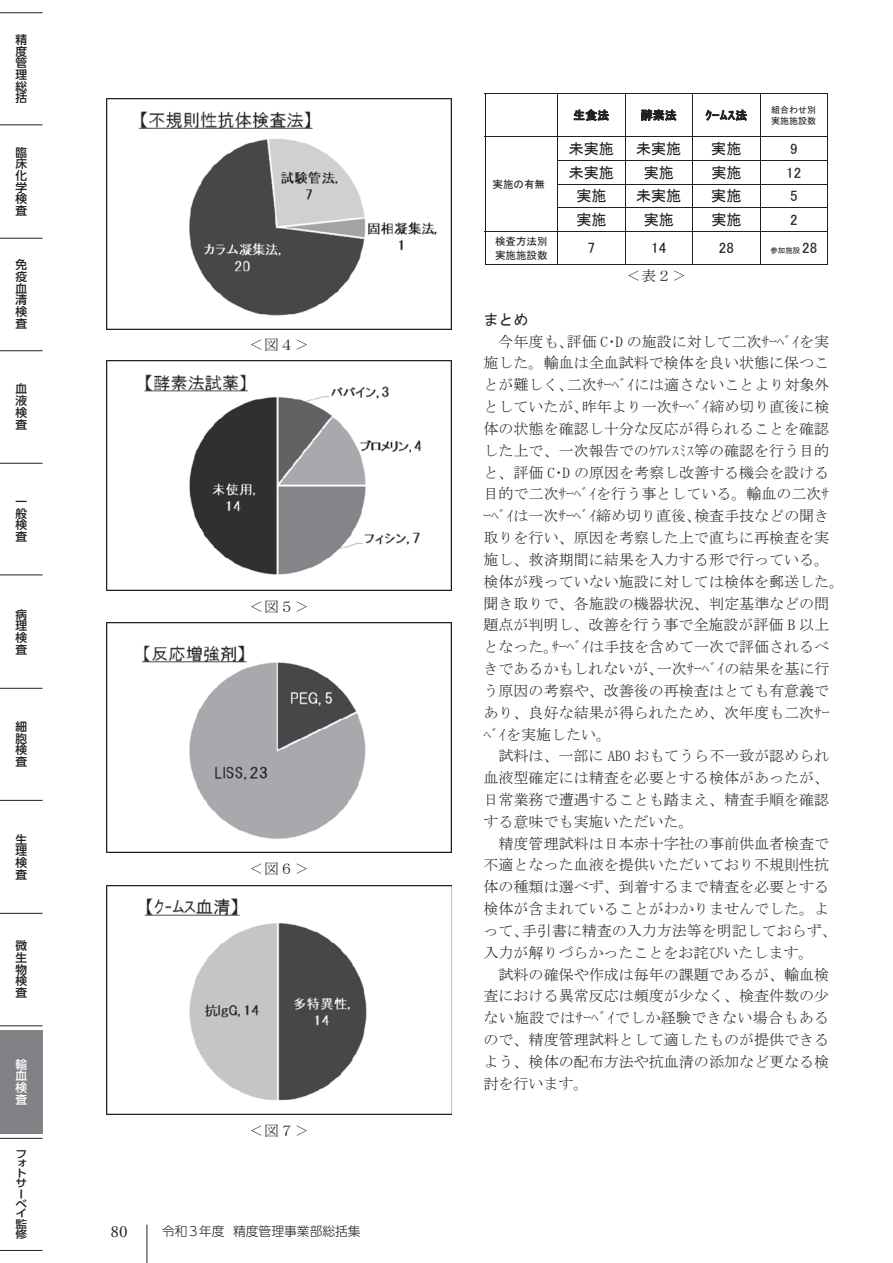
<style>
.page{position:relative;width:893px;height:1263px;background:#fff}
.page>*{position:absolute;margin:0;border:0;box-sizing:border-box;transform-origin:0 0}
.t1{font:16.95px "Adobe Garamond Pro";color:#231f20}
.t2{font:15px "MS Mincho";color:#231f20}
.t3{font:15px "MS P Gothic";color:#231f20}
.t4{font:15px "MS Mincho";letter-spacing:.02em;color:#231f20}
.t5{font:15px "MS Gothic";color:#231f20}
.t6{font:300 12.75px "UD Shin Go Pro";color:#231f20}
.t7{font:12px "MS P Gothic";letter-spacing:.01em;color:#231f20}
.t8{font:500 11.7px/11.7px "UD Shin Go Pro";color:#231f20;text-align:justify}
.t9{font:500 11.7px/11.7px "UD Shin Go Pro";color:#fff;text-align:justify}
.t10{font:10.5px/13.6px "MS P Gothic";color:#231f20}
.t11{font:500 10.5px/10.1px "UD Shin Go Pro";color:#231f20;scale:1.11 1}
.t12{font:9px/11.6px "MS P Gothic";color:#231f20}
.t13{font:7.5px "MS P Gothic";color:#231f20}
.s1{font-size:15px}
</style>
<div class="page">
<hr style="left:485px;top:94px;width:343px;height:1px;background:#231f20">
<hr style="left:485px;top:94px;width:1px;height:42px;background:#231f20">
<hr style="left:557px;top:94px;width:1px;height:42px;background:#231f20">
<hr style="left:625px;top:94px;width:1px;height:42px;background:#231f20">
<hr style="left:692px;top:94px;width:1px;height:42px;background:#231f20">
<hr style="left:760px;top:94px;width:1px;height:42px;background:#231f20">
<hr style="left:827px;top:94px;width:1px;height:42px;background:#231f20">
<hr style="left:485px;top:136px;width:343px;height:1px;background:#231f20">
<hr style="left:557px;top:160px;width:271px;height:1px;background:#231f20">
<hr style="left:557px;top:184px;width:271px;height:1px;background:#231f20">
<hr style="left:557px;top:208px;width:271px;height:1px;background:#231f20">
<svg style="left:485px;top:137px;width:1px;height:94px"></svg>
<svg style="left:557px;top:137px;width:1px;height:94px"></svg>
<svg style="left:625px;top:137px;width:1px;height:94px"></svg>
<svg style="left:692px;top:137px;width:1px;height:94px"></svg>
<svg style="left:760px;top:137px;width:1px;height:94px"></svg>
<svg style="left:827px;top:137px;width:1px;height:94px"></svg>
<hr style="left:485px;top:231px;width:343px;height:1px;background:#231f20">
<hr style="left:485px;top:232px;width:1px;height:33px;background:#231f20">
<hr style="left:485px;top:264px;width:72px;height:1px;background:#231f20">
<hr style="left:557px;top:232px;width:1px;height:33px;background:#231f20">
<hr style="left:558px;top:264px;width:67px;height:1px;background:#231f20">
<hr style="left:625px;top:232px;width:1px;height:33px;background:#231f20">
<hr style="left:625px;top:264px;width:67px;height:1px;background:#231f20">
<hr style="left:692px;top:232px;width:1px;height:33px;background:#231f20">
<hr style="left:693px;top:264px;width:67px;height:1px;background:#231f20">
<hr style="left:760px;top:232px;width:1px;height:33px;background:#231f20">
<hr style="left:760px;top:264px;width:67px;height:1px;background:#231f20">
<hr style="left:827px;top:232px;width:1px;height:33px;background:#231f20">
<img style="left:106px;top:885px;width:346px;height:229px">
<img style="left:106px;top:622px;width:345px;height:230px">
<img style="left:106px;top:361px;width:345px;height:229px">
<img style="left:106px;top:98px;width:345px;height:231px">
<div style="left:0;top:1030px;width:43px;height:103px;background:#808285"></div>
<hr style="left:0;top:13px;width:43px;height:1px;background:#231f20">
<hr style="left:0;top:125px;width:43px;height:1px;background:#231f20">
<hr style="left:0;top:238px;width:43px;height:1px;background:#231f20">
<hr style="left:0;top:350px;width:43px;height:1px;background:#231f20">
<hr style="left:0;top:463px;width:43px;height:1px;background:#231f20">
<hr style="left:0;top:575px;width:43px;height:1px;background:#231f20">
<hr style="left:0;top:688px;width:43px;height:1px;background:#231f20">
<hr style="left:0;top:800px;width:43px;height:1px;background:#231f20">
<hr style="left:0;top:913px;width:43px;height:1px;background:#231f20">
<hr style="left:0;top:1025px;width:43px;height:1px;background:#231f20">
<hr style="left:0;top:1138px;width:43px;height:1px;background:#231f20">
<hr style="left:0;top:1250px;width:43px;height:1px;background:#231f20">
<hr style="left:147px;top:1225px;width:1px;height:38px;background:#231f20">
<p class="t8" style="left:15px;top:33px;width:13px">精度管理総括</p>
<p class="t8" style="left:15px;top:146px;width:13px">臨床化学検査</p>
<p class="t8" style="left:15px;top:259px;width:13px">免疫血清検査</p>
<p class="t8" style="left:15px;top:383px;width:13px">血液検査</p>
<p class="t8" style="left:15px;top:495px;width:13px">一般検査</p>
<p class="t8" style="left:15px;top:608px;width:13px">病理検査</p>
<p class="t8" style="left:15px;top:720px;width:13px">細胞検査</p>
<p class="t8" style="left:15px;top:833px;width:13px">生理検査</p>
<p class="t8" style="left:15px;top:940px;width:13px">微生物検査</p>
<p class="t9" style="left:15px;top:1058px;width:13px">輸血検査</p>
<p class="t11" style="left:15px;top:1149px;width:12px">フォトサーベイ監修</p>
<p class="t2" style="left:249px;top:337px;width:62px">＜図４＞</p>
<p class="t2" style="left:249px;top:599px;width:62px">＜図５＞</p>
<p class="t2" style="left:249px;top:861px;width:62px">＜図６＞</p>
<p class="t2" style="left:249px;top:1123px;width:62px">＜図７＞</p>
<p class="t1" style="left:111px;top:1221px;width:19px">80</p>
<p class="t6" style="left:162px;top:1221px;width:200px">令和3年度 精度管理事業部総括集</p>
<p class="t10" style="left:492px;top:177px;width:54px">実施の有無</p>
<p class="t7" style="left:573px;top:109px;width:38px">生食法</p>
<p class="t7" style="left:641px;top:109px;width:38px">酵素法</p>
<p class="t7" style="left:705px;top:109px;width:43px">ｸｰﾑｽ法</p>
<p class="t12" style="left:771px;top:104px;width:46px">組合わせ別実施施設数</p>
<p class="t3" style="left:569px;top:141px;width:47px">未実施</p>
<p class="t3" style="left:636px;top:141px;width:47px">未実施</p>
<p class="t3" style="left:711px;top:141px;width:32px">実施</p>
<p class="t3" style="left:790px;top:141px;width:9px">9</p>
<p class="t3" style="left:569px;top:165px;width:47px">未実施</p>
<p class="t3" style="left:644px;top:165px;width:32px">実施</p>
<p class="t3" style="left:711px;top:165px;width:32px">実施</p>
<p class="t3" style="left:786px;top:165px;width:17px">12</p>
<p class="t3" style="left:576px;top:189px;width:32px">実施</p>
<p class="t3" style="left:636px;top:189px;width:47px">未実施</p>
<p class="t3" style="left:711px;top:189px;width:32px">実施</p>
<p class="t3" style="left:790px;top:189px;width:9px">5</p>
<p class="t3" style="left:576px;top:212px;width:32px">実施</p>
<p class="t3" style="left:644px;top:212px;width:32px">実施</p>
<p class="t3" style="left:711px;top:212px;width:32px">実施</p>
<p class="t3" style="left:790px;top:212px;width:9px">2</p>
<p class="t10" style="left:495px;top:234px;width:54px">検査方法別実施施設数</p>
<p class="t3" style="left:588px;top:241px;width:9px">7</p>
<p class="t3" style="left:651px;top:241px;width:17px">14</p>
<p class="t3" style="left:719px;top:241px;width:17px">28</p>
<p class="t13" style="left:770px;top:247px;width:48px">参加施設 <span class="s1">28</span></p>
<p class="t2" style="left:626px;top:268px;width:62px">＜表２＞</p>
<p class="t5" style="left:483px;top:312px;width:47px">まとめ</p>
<p class="t2" style="left:499px;top:334px;width:332px">今年度も、評価 C･D の施設に対して二次ｻｰﾍﾞｲを実</p>
<p class="t2" style="left:483px;top:356px;width:347px">施した。輸血は全血試料で検体を良い状態に保つこ</p>
<p class="t2" style="left:483px;top:377px;width:347px">とが難しく、二次ｻｰﾍﾞｲには適さないことより対象外</p>
<p class="t2" style="left:483px;top:399px;width:347px">としていたが、昨年より一次ｻｰﾍﾞｲ締め切り直後に検</p>
<p class="t2" style="left:483px;top:421px;width:347px">体の状態を確認し十分な反応が得られることを確認</p>
<p class="t2" style="left:483px;top:443px;width:347px">した上で、一次報告でのｹｱﾚｽﾐｽ等の確認を行う目的</p>
<p class="t2" style="left:483px;top:465px;width:347px">と、評価 C･D の原因を考察し改善する機会を設ける</p>
<p class="t2" style="left:483px;top:486px;width:347px">目的で二次ｻｰﾍﾞｲを行う事としている。輸血の二次ｻ</p>
<p class="t2" style="left:483px;top:508px;width:347px">ｰﾍﾞｲは一次ｻｰﾍﾞｲ締め切り直後、検査手技などの聞き</p>
<p class="t2" style="left:483px;top:530px;width:347px">取りを行い、原因を考察した上で直ちに再検査を実</p>
<p class="t2" style="left:483px;top:552px;width:347px">施し、救済期間に結果を入力する形で行っている。</p>
<p class="t2" style="left:483px;top:574px;width:362px">検体が残っていない施設に対しては検体を郵送した。</p>
<p class="t2" style="left:483px;top:596px;width:347px">聞き取りで、各施設の機器状況、判定基準などの問</p>
<p class="t2" style="left:483px;top:617px;width:347px">題点が判明し、改善を行う事で全施設が評価 B 以上</p>
<p class="t2" style="left:483px;top:639px;width:347px">となった。ｻｰﾍﾞｲは手技を含めて一次で評価されるべ</p>
<p class="t2" style="left:483px;top:661px;width:347px">きであるかもしれないが、一次ｻｰﾍﾞｲの結果を基に行</p>
<p class="t2" style="left:483px;top:683px;width:347px">う原因の考察や、改善後の再検査はとても有意義で</p>
<p class="t2" style="left:483px;top:705px;width:347px">あり、良好な結果が得られたため、次年度も二次ｻｰ</p>
<p class="t2" style="left:483px;top:727px;width:129px">ﾍﾞｲを実施したい。</p>
<p class="t2" style="left:499px;top:748px;width:332px">試料は、一部に ABO おもてうら不一致が認められ</p>
<p class="t2" style="left:483px;top:770px;width:347px">血液型確定には精査を必要とする検体があったが、</p>
<p class="t2" style="left:483px;top:792px;width:347px">日常業務で遭遇することも踏まえ、精査手順を確認</p>
<p class="t2" style="left:483px;top:814px;width:212px">する意味でも実施いただいた。</p>
<p class="t2" style="left:499px;top:836px;width:332px">精度管理試料は日本赤十字社の事前供血者検査で</p>
<p class="t2" style="left:483px;top:857px;width:347px">不適となった血液を提供いただいており不規則性抗</p>
<p class="t2" style="left:483px;top:879px;width:347px">体の種類は選べず、到着するまで精査を必要とする</p>
<p class="t2" style="left:483px;top:901px;width:347px">検体が含まれていることがわかりませんでした。よ</p>
<p class="t2" style="left:483px;top:923px;width:355px">って、手引書に精査の入力方法等を明記しておらず、</p>
<p class="t2" style="left:483px;top:945px;width:332px">入力が解りづらかったことをお詫びいたします。</p>
<p class="t2" style="left:499px;top:967px;width:332px">試料の確保や作成は毎年の課題であるが、輸血検</p>
<p class="t2" style="left:483px;top:988px;width:347px">査における異常反応は頻度が少なく、検査件数の少</p>
<p class="t4" style="left:483px;top:1010px;width:347px">ない施設ではｻｰﾍﾞｲでしか経験できない場合もある</p>
<p class="t2" style="left:483px;top:1032px;width:347px">ので、精度管理試料として適したものが提供できる</p>
<p class="t2" style="left:483px;top:1054px;width:347px">よう、検体の配布方法や抗血清の添加など更なる検</p>
<p class="t2" style="left:483px;top:1076px;width:107px">討を行います。</p>
</div>
